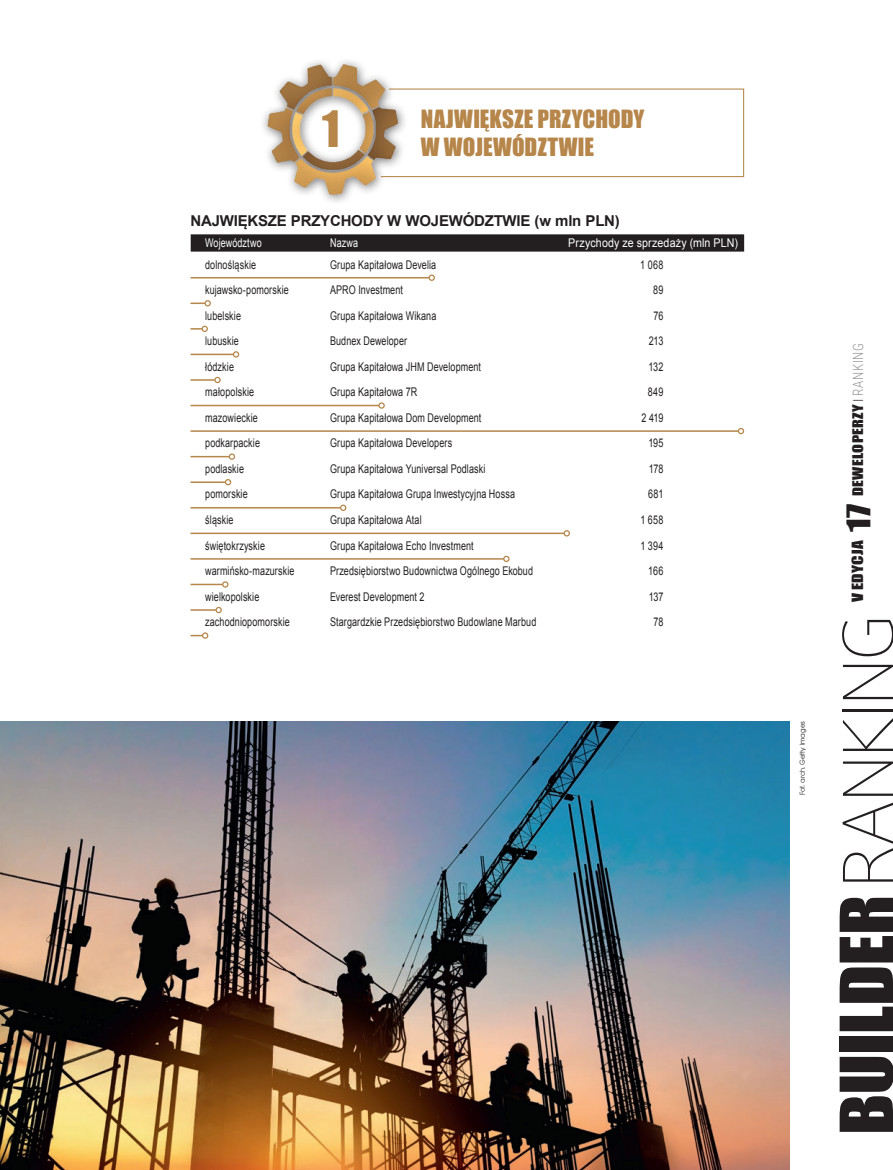
<style>
.page{position:relative;width:893px;height:1170px;background:#fff}
.page>*{position:absolute;margin:0;border:0;box-sizing:border-box;transform-origin:0 0}
.t1{font:67.5px "Impact";letter-spacing:-.01em;color:#231f20;scale:1.1 1}
.tekst{font:46.05px "Impact";color:#b6864a}
.tekst-2{font:23.1px/28.8px "Impact";letter-spacing:.005em;color:#b6864a}
.Tabela_podpis_kopia{font:700 15px "Arial";letter-spacing:-.015em;color:#231f20}
.t2{font:14.25px "Impact";letter-spacing:.02em;color:#231f20;scale:1.2 1}
.t3{font:13.5px "Impact";letter-spacing:.02em;color:#231f20;scale:1.2 1}
.Tabela{font:12px "Arial";letter-spacing:.01em;color:#231f20;scale:.75 1}
.Tabela-2{font:12px "Arial";letter-spacing:.01em;color:#fff;scale:.89 1}
.Tabela-3{font:12px "Arial";letter-spacing:.01em;color:#fff;scale:.75 1}
.Fot_autor{font:7.5px "Avant Gar Got Itc TEE";letter-spacing:-.015em;color:#231f20}
.s1{font-family:"Darkmode On CC";font-weight:100}
.s2{font-family:"Darkmode On CC";font-weight:300}
.s3{font-family:"Roboto";font-weight:300;font-size:14.25px;color:#939598}
.s4{font-size:30px}
</style>
<div class="page">
<div style="left:347px;top:88px;width:397px;height:89px;border:1px solid #b6864a"></div>
<img style="left:263px;top:61px;width:146px;height:141px">
<div style="left:191px;top:234px;width:553px;height:17px;background:#231f20"></div>
<hr style="left:190px;top:277px;width:239px;height:1px;background:#b6864a">
<div style="left:429px;top:274px;width:6px;height:7px;border:1px solid #b6864a;border-radius:50%"></div>
<svg style="left:190px;top:302px;width:14px;height:2px"></svg>
<div style="left:204px;top:300px;width:7px;height:6px;border:1px solid #b6864a;border-radius:50%"></div>
<svg style="left:190px;top:328px;width:12px;height:1px"></svg>
<div style="left:202px;top:325px;width:6px;height:7px;border:1px solid #b6864a;border-radius:50%"></div>
<hr style="left:190px;top:353px;width:43px;height:2px;background:#b6864a">
<svg style="left:233px;top:351px;width:6px;height:6px"></svg>
<hr style="left:190px;top:379px;width:25px;height:2px;background:#b6864a">
<div style="left:214px;top:377px;width:7px;height:6px;border:1px solid #b6864a;border-radius:50%"></div>
<hr style="left:190px;top:405px;width:189px;height:1px;background:#b6864a">
<div style="left:378px;top:402px;width:7px;height:6px;border:1px solid #b6864a;border-radius:50%"></div>
<hr style="left:190px;top:430px;width:548px;height:2px;background:#b6864a">
<svg style="left:738px;top:428px;width:6px;height:6px"></svg>
<hr style="left:190px;top:456px;width:39px;height:1px;background:#b6864a">
<div style="left:229px;top:453px;width:6px;height:7px;border:1px solid #b6864a;border-radius:50%"></div>
<hr style="left:190px;top:481px;width:35px;height:2px;background:#b6864a">
<svg style="left:225px;top:479px;width:6px;height:6px"></svg>
<hr style="left:190px;top:507px;width:151px;height:1px;background:#b6864a">
<div style="left:340px;top:504px;width:6px;height:7px;border:1px solid #b6864a;border-radius:50%"></div>
<hr style="left:190px;top:532px;width:374px;height:2px;background:#b6864a">
<svg style="left:564px;top:530px;width:6px;height:6px"></svg>
<hr style="left:190px;top:558px;width:314px;height:1px;background:#b6864a">
<div style="left:503px;top:555px;width:7px;height:7px;border:1px solid #b6864a;border-radius:50%"></div>
<hr style="left:190px;top:583px;width:33px;height:2px;background:#b6864a">
<svg style="left:222px;top:581px;width:6px;height:6px"></svg>
<svg style="left:190px;top:609px;width:25px;height:1px"></svg>
<div style="left:215px;top:606px;width:7px;height:7px;border:1px solid #b6864a;border-radius:50%"></div>
<svg style="left:190px;top:632px;width:18px;height:6px"></svg>
<img style="left:0;top:721px;width:789px;height:448px">
<p class="tekst" style="left:322px;top:93px;width:19px">1</p>
<p class="tekst-2" style="left:421px;top:103px;width:225px">NAJWIĘKSZE PRZYCHODY<br>W WOJEWÓDZTWIE</p>
<p class="Tabela_podpis_kopia" style="left:190px;top:210px;width:431px">NAJWIĘKSZE PRZYCHODY W WOJEWÓDZTWIE (w mln PLN)</p>
<p class="Tabela-3" style="left:205px;top:235px;width:77px">Województwo</p>
<p class="Tabela-3" style="left:330px;top:235px;width:39px">Nazwa</p>
<p class="Tabela-2" style="left:568px;top:235px;width:192px">Przychody ze sprzedaży (mln PLN)</p>
<p class="Tabela" style="left:205px;top:257px;width:69px">dolnośląskie</p>
<p class="Tabela" style="left:330px;top:257px;width:143px">Grupa Kapitałowa Develia</p>
<p class="Tabela" style="left:640px;top:257px;width:32px">1 068</p>
<p class="Tabela" style="left:205px;top:282px;width:113px">kujawsko-pomorskie</p>
<p class="Tabela" style="left:330px;top:282px;width:99px">APRO Investment</p>
<p class="Tabela" style="left:653px;top:282px;width:15px">89</p>
<p class="Tabela" style="left:205px;top:308px;width:49px">lubelskie</p>
<p class="Tabela" style="left:330px;top:308px;width:143px">Grupa Kapitałowa Wikana</p>
<p class="Tabela" style="left:653px;top:308px;width:15px">76</p>
<p class="Tabela" style="left:205px;top:333px;width:46px">lubuskie</p>
<p class="Tabela" style="left:330px;top:333px;width:104px">Budnex Deweloper</p>
<p class="Tabela" style="left:649px;top:333px;width:21px">213</p>
<p class="Tabela" style="left:205px;top:359px;width:40px">łódzkie</p>
<p class="Tabela" style="left:330px;top:359px;width:203px">Grupa Kapitałowa JHM Development</p>
<p class="Tabela" style="left:649px;top:359px;width:21px">132</p>
<p class="Tabela" style="left:205px;top:384px;width:67px">małopolskie</p>
<p class="Tabela" style="left:330px;top:384px;width:118px">Grupa Kapitałowa 7R</p>
<p class="Tabela" style="left:648px;top:384px;width:22px">849</p>
<p class="Tabela" style="left:205px;top:410px;width:72px">mazowieckie</p>
<p class="Tabela" style="left:330px;top:410px;width:203px">Grupa Kapitałowa Dom Development</p>
<p class="Tabela" style="left:641px;top:410px;width:31px">2 419</p>
<p class="Tabela" style="left:205px;top:435px;width:75px">podkarpackie</p>
<p class="Tabela" style="left:330px;top:435px;width:164px">Grupa Kapitałowa Developers</p>
<p class="Tabela" style="left:648px;top:435px;width:22px">195</p>
<p class="Tabela" style="left:205px;top:461px;width:53px">podlaskie</p>
<p class="Tabela" style="left:330px;top:461px;width:209px">Grupa Kapitałowa Yuniversal Podlaski</p>
<p class="Tabela" style="left:649px;top:461px;width:21px">178</p>
<p class="Tabela" style="left:205px;top:486px;width:58px">pomorskie</p>
<p class="Tabela" style="left:330px;top:486px;width:248px">Grupa Kapitałowa Grupa Inwestycyjna Hossa</p>
<p class="Tabela" style="left:648px;top:486px;width:22px">681</p>
<p class="Tabela" style="left:205px;top:512px;width:39px">śląskie</p>
<p class="Tabela" style="left:330px;top:512px;width:124px">Grupa Kapitałowa Atal</p>
<p class="Tabela" style="left:640px;top:512px;width:32px">1 658</p>
<p class="Tabela" style="left:205px;top:537px;width:81px">świętokrzyskie</p>
<p class="Tabela" style="left:330px;top:537px;width:193px">Grupa Kapitałowa Echo Investment</p>
<p class="Tabela" style="left:640px;top:537px;width:32px">1 394</p>
<p class="Tabela" style="left:205px;top:563px;width:121px">warmińsko-mazurskie</p>
<p class="Tabela" style="left:330px;top:563px;width:272px">Przedsiębiorstwo Budownictwa Ogólnego Ekobud</p>
<p class="Tabela" style="left:648px;top:563px;width:22px">166</p>
<p class="Tabela" style="left:205px;top:588px;width:74px">wielkopolskie</p>
<p class="Tabela" style="left:330px;top:588px;width:128px">Everest Development 2</p>
<p class="Tabela" style="left:649px;top:588px;width:21px">137</p>
<p class="Tabela" style="left:205px;top:614px;width:114px">zachodniopomorskie</p>
<p class="Tabela" style="left:330px;top:614px;width:277px">Stargardzkie Przedsiębiorstwo Budowlane Marbud</p>
<p class="Tabela" style="left:653px;top:614px;width:15px">78</p>
<p class="t1" style="left:814px;top:1134px;width:474px;rotate:-90deg">BUILDER<span class="s1">RANKING</span></p>
<p class="t3" style="left:847px;top:496px;width:129px;rotate:-90deg">DEWELOPERZY<span class="s2">I</span> <span class="s3">RANKING</span></p>
<p class="t2" style="left:846px;top:602px;width:83px;rotate:-90deg">V EDYCJA <span class="s4">17</span></p>
<p class="Fot_autor" style="left:798px;top:795px;width:75px;rotate:-90deg">Fot. arch. Getty Images</p>
</div>
